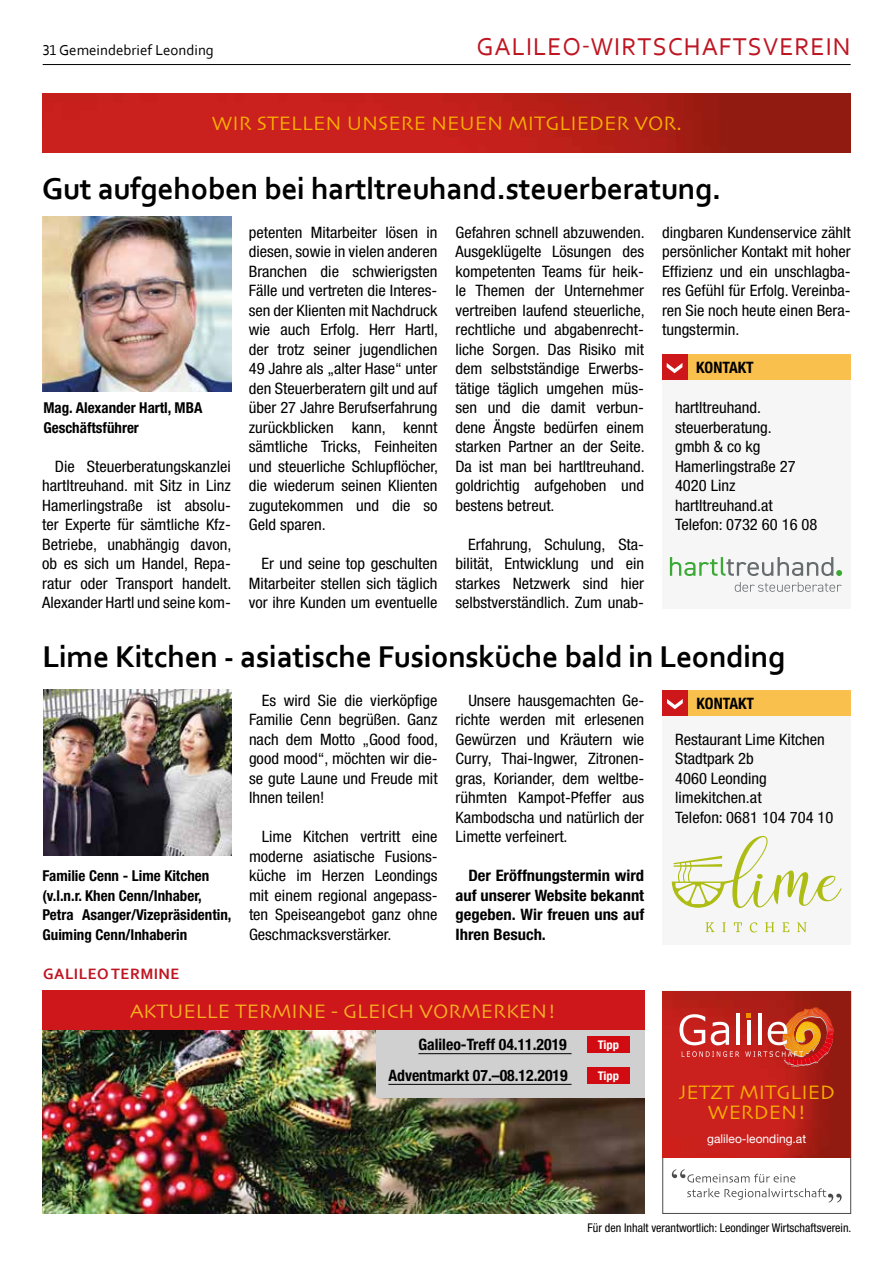
<style>
.page{position:relative;width:893px;height:1263px;background:#fff}
.page>*{position:absolute;margin:0;border:0;box-sizing:border-box;transform-origin:0 0}
.t1{font:700 31.5px "Corbel";letter-spacing:-.01em;color:#000}
.t2{font:25.5px "Corbel";letter-spacing:.04em;color:#be1622}
.t3{font:20.4px/20.1px "Skia";color:#f9b000;text-align:center}
.t4{font:20.4px "Skia";color:#f9b122}
.t5{font:condensed 15.75px/19.5px "Helvetica Neue";color:#000;text-align:justify;scale:1.05 1}
.t6{font:700 condensed 15.75px/19.5px "Helvetica Neue";color:#000;text-align:justify;scale:1.05 1}
.t7{font:700 condensed 15.75px/30.6px "Helvetica Neue";color:#000;text-align:right}
.t8{font:700 15.75px "Corbel";letter-spacing:.03em;color:#be1622}
.t9{font:700 condensed 15px/19.5px "Helvetica Neue";color:#000}
.t10{font:15px "Corbel";color:#000}
.t11{font:condensed 12px "Helvetica Neue";color:#000}
.t12{font:12px "Helvetica Neue";color:#fff}
.t13{font:700 condensed 12px "Helvetica Neue";color:#fff;scale:1.05 1}
</style>
<div class="page">
<hr style="left:43px;top:64px;width:808px;height:1px;background:#000">
<img style="left:43px;top:94px;width:807px;height:58px">
<img style="left:43px;top:216px;width:188px;height:176px">
<div style="left:662px;top:380px;width:189px;height:228px;background:#f6f6f6"></div>
<div style="left:688px;top:355px;width:163px;height:25px;background:#fac04e"></div>
<div style="left:662px;top:355px;width:26px;height:25px;background:#cd171a"></div>
<svg style="left:667px;top:363px;width:15px;height:10px"></svg>
<svg style="left:735px;top:582px;width:107px;height:10px"></svg>
<svg style="left:670px;top:557px;width:172px;height:19px"></svg>
<div style="left:662px;top:716px;width:189px;height:228px;background:#f6f6f6"></div>
<div style="left:688px;top:690px;width:163px;height:26px;background:#fac04e"></div>
<div style="left:662px;top:690px;width:26px;height:26px;background:#cd171a"></div>
<svg style="left:667px;top:699px;width:16px;height:10px"></svg>
<img style="left:43px;top:690px;width:188px;height:166px">
<svg style="left:672px;top:835px;width:170px;height:97px"></svg>
<img style="left:662px;top:991px;width:189px;height:166px">
<svg style="left:672px;top:1169px;width:123px;height:13px"></svg>
<svg style="left:687px;top:1188px;width:155px;height:14px"></svg>
<svg style="left:682px;top:1051px;width:57px;height:6px"></svg>
<svg style="left:679px;top:1014px;width:26px;height:31px"></svg>
<svg style="left:711px;top:1022px;width:18px;height:23px"></svg>
<hr style="left:736px;top:1013px;width:4px;height:32px;background:#fff">
<img style="left:745px;top:1007px;width:89px;height:60px">
<img style="left:43px;top:1030px;width:601px;height:184px">
<div style="left:376px;top:1017px;width:268px;height:80px;background:#d0d0d0"></div>
<div style="left:587px;top:1036px;width:42px;height:16px;background:#d20a11"></div>
<div style="left:587px;top:1067px;width:42px;height:16px;background:#d20a11"></div>
<div style="left:42px;top:991px;width:602px;height:39px;background:#cd171a"></div>
<hr style="left:418px;top:1053px;width:153px;height:1px;background:#000">
<hr style="left:388px;top:1084px;width:183px;height:1px;background:#000">
<p class="t10" style="left:43px;top:40px;width:173px">31 Gemeindebrief Leonding</p>
<h2 class="t2" style="left:476px;top:30px;width:376px">GALILEO-WIRTSCHAFTSVEREIN</h2>
<p class="t3" style="left:211px;top:115px;width:472px">WIR STELLEN UNSERE NEUEN MITGLIEDER VOR.</p>
<h1 class="t1" style="left:42px;top:169px;width:680px">Gut aufgehoben bei hartltreuhand.steuerberatung.</h1>
<p class="t9" style="left:43px;top:398px;width:160px">Mag. Alexander Hartl, MBA<br>Geschäftsführer</p>
<p class="t5" style="left:42px;top:456px;width:182px;text-indent:13px">Die Steuerberatungskanzlei hartltreuhand. mit Sitz in Linz Hamerlingstraße ist absolu&shy;ter Experte für sämtliche Kfz-Betriebe, unabhängig davon, ob es sich um Handel, Repa&shy;ratur oder Transport handelt.<br>Alexander Hartl und seine kom-</p>
<p class="t5" style="left:249px;top:222px;width:182px">petenten Mitarbeiter lösen in diesen, sowie in vielen anderen Branchen die schwierigsten Fälle und vertreten die Interes&shy;sen der Klienten mit Nachdruck wie auch Erfolg. Herr Hartl, der trotz seiner jugendlichen 49 Jahre als „alter Hase“ unter den Steuerberatern gilt und auf über 27 Jahre Berufserfahrung zurückblicken kann, kennt sämtliche Tricks, Feinheiten und steuerliche Schlupflöcher, die wiederum seinen Klienten zugutekommen und die so Geld sparen.</p>
<p class="t5" style="left:249px;top:554px;width:181px;text-indent:13px">Er und seine top geschulten Mitarbeiter stellen sich täglich vor ihre Kunden um eventuelle</p>
<p class="t5" style="left:455px;top:222px;width:182px">Gefahren schnell abzuwenden.<br>Ausgeklügelte Lösungen des kompetenten Teams für heik&shy;le Themen der Unternehmer vertreiben laufend steuerliche, rechtliche und abgabenrecht&shy;liche Sorgen. Das Risiko mit dem selbstständige Erwerbs&shy;tätige täglich umgehen müs&shy;sen und die damit verbun&shy;dene Ängste bedürfen einem starken Partner an der Seite.<br>Da ist man bei hartltreuhand. goldrichtig aufgehoben und bestens betreut.</p>
<p class="t5" style="left:455px;top:534px;width:181px;text-indent:13px">Erfahrung, Schulung, Sta&shy;bilität, Entwicklung und ein starkes Netzwerk sind hier selbstverständlich. Zum unab-</p>
<p class="t5" style="left:662px;top:222px;width:181px">dingbaren Kundenservice zählt persönlicher Kontakt mit hoher Effizienz und ein unschlagba&shy;res Gefühl für Erfolg. Vereinba&shy;ren Sie noch heute einen Bera&shy;tungstermin.</p>
<p class="t7" style="left:696px;top:352px;width:59px">KONTAKT</p>
<p class="t5" style="left:675px;top:398px;width:137px;text-align:left">hartltreuhand. steuerberatung.<br>gmbh &amp; co kg<br>Hamerlingstraße 27<br>4020 Linz hartltreuhand.at<br>Telefon: 0732 60 16 08</p>
<h1 class="t1" style="left:42px;top:637px;width:745px">Lime Kitchen - asiatische Fusionsküche bald in Leonding</h1>
<p class="t5" style="left:249px;top:690px;width:182px;text-indent:13px">Es wird Sie die vierköpfige Familie Cenn begrüßen. Ganz nach dem Motto „Good food, good mood“, möchten wir die&shy;se gute Laune und Freude mit Ihnen teilen!</p>
<p class="t5" style="left:249px;top:827px;width:181px;text-indent:13px">Lime Kitchen vertritt eine moderne asiatische Fusions&shy;küche im Herzen Leondings mit einem regional angepass&shy;ten Speiseangebot ganz ohne Geschmacksverstärker.</p>
<p class="t5" style="left:456px;top:690px;width:181px;text-indent:13px">Unsere hausgemachten Ge&shy;richte werden mit erlesenen Gewürzen und Kräutern wie Curry, Thai-Ingwer, Zitronen&shy;gras, Koriander, dem weltbe&shy;rühmten Kampot-Pfeffer aus Kambodscha und natürlich der Limette verfeinert.</p>
<p class="t6" style="left:456px;top:865px;width:181px;text-indent:13px">Der Eröffnungstermin wird auf unserer Website bekannt gegeben. Wir freuen uns auf Ihren Besuch.</p>
<p class="t7" style="left:696px;top:688px;width:59px">KONTAKT</p>
<p class="t5" style="left:675px;top:729px;width:152px;text-align:left">Restaurant Lime Kitchen<br>Stadtpark 2b<br>4060 Leonding limekitchen.at<br>Telefon: 0681 104 704 10</p>
<p class="t9" style="left:43px;top:866px;width:191px">Familie Cenn - Lime Kitchen (v.l.n.r. Khen Cenn/Inhaber,<br>Petra Asanger/Vizepräsidentin,<br>Guiming Cenn/Inhaberin</p>
<p class="t8" style="left:43px;top:964px;width:138px">GALILEO TERMINE</p>
<p class="t4" style="left:130px;top:999px;width:428px">AKTUELLE TERMINE - GLEICH VORMERKEN!</p>
<p class="t7" style="left:388px;top:1029px;width:181px">Galileo-Treff 04.11.2019<br>Adventmarkt 07.–08.12.2019</p>
<p class="t13" style="left:598px;top:1037px;width:22px">Tipp</p>
<p class="t13" style="left:598px;top:1068px;width:22px">Tipp</p>
<p class="t3" style="left:679px;top:1083px;width:158px">JETZT MITGLIED<br>WERDEN!</p>
<p class="t12" style="left:707px;top:1130px;width:100px">galileo-leonding.at</p>
<p class="t11" style="left:587px;top:1221px;width:266px">Für den Inhalt verantwortlich: Leondinger Wirtschaftsverein.</p>
</div>
